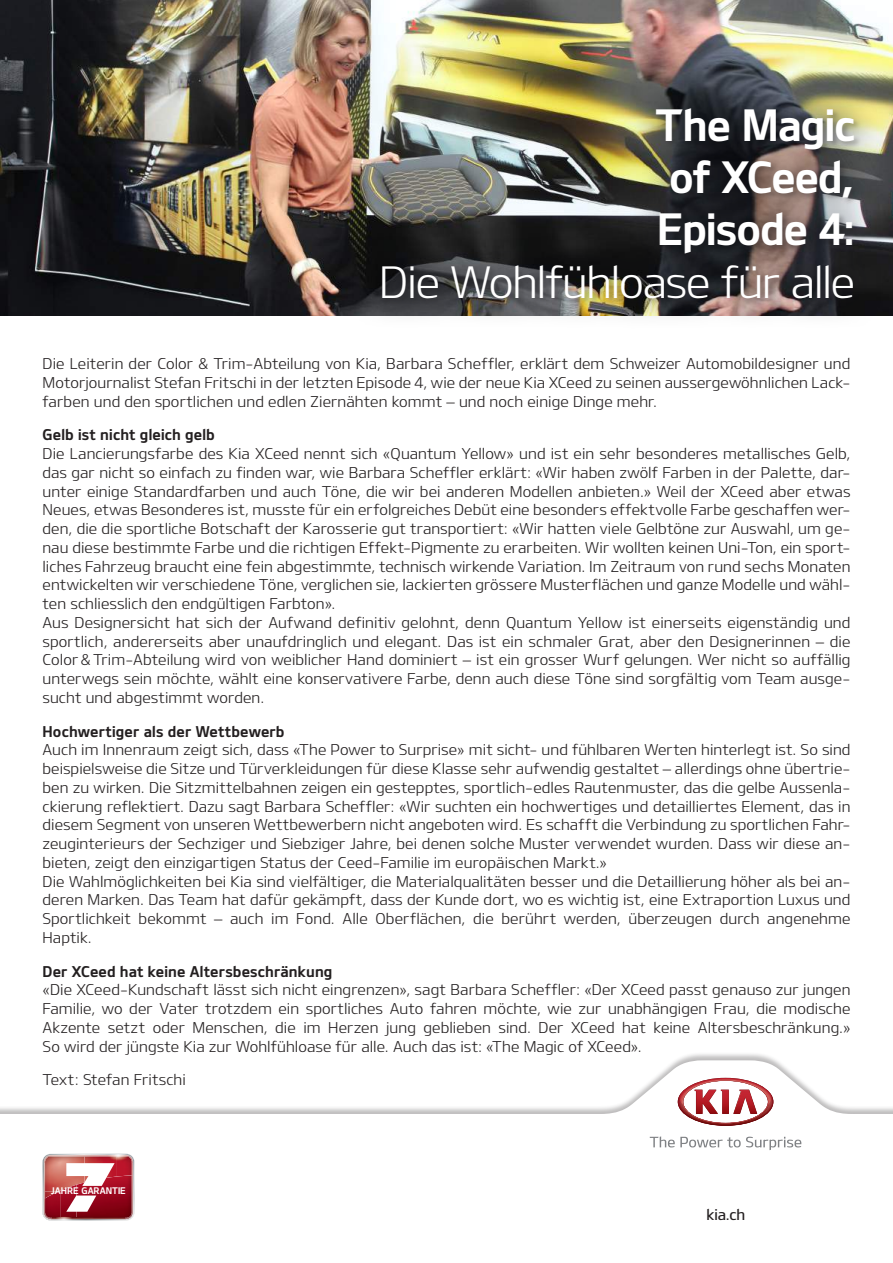
<style>
.page{position:relative;width:893px;height:1263px;background:#fff}
.page>*{position:absolute;margin:0;border:0;box-sizing:border-box;transform-origin:0 0}
.t1{font:43.5px/52.2px "Design KOTFB";letter-spacing:-.025em;color:#fff;text-align:justify}
.t2{font:43.5px "Design KOTFL";letter-spacing:-.03em;color:#fff}
.t3{font:15px/18.8px "Design KOTFL";letter-spacing:.005em;color:#231f20;text-align:justify}
.t4{font:15px "Design KOTFB";letter-spacing:.01em;color:#231f20}
.t5{font:15px "Design KM";color:#231f20}
.t6{font:9.15px "Design KB";color:#fff}
</style>
<div class="page">
<img style="left:0;top:0;width:893px;height:316px">
<div style="left:0;top:1052px;width:893px;height:211px;background:#231f20;opacity:.3"></div>
<svg style="left:0;top:1060px;width:893px;height:203px"></svg>
<svg style="left:650px;top:1136px;width:151px;height:14px"></svg>
<svg style="left:678px;top:1078px;width:95px;height:48px"></svg>
<img style="left:352px;top:79px;width:531px;height:237px">
<img style="left:49px;top:1220px;width:78px;height:1px">
<svg style="left:43px;top:1154px;width:91px;height:66px"></svg>
<h1 class="t1" style="left:655px;top:98px;width:201px">The Magic of XCeed, Episode 4:</h1>
<h1 class="t2" style="left:379px;top:254px;width:478px">Die Wohlfühloase für alle</h1>
<p class="t3" style="left:43px;top:354px;width:809px">Die Leiterin der Color &amp; Trim-Abteilung von Kia, Barbara Scheffler, erklärt dem Schweizer Automobildesigner und Motorjournalist Stefan Fritschi in der letzten Episode 4, wie der neue Kia XCeed zu seinen aussergewöhnlichen Lack&shy;farben und den sportlichen und edlen Ziernähten kommt – und noch einige Dinge mehr.</p>
<p class="t4" style="left:43px;top:425px;width:174px">Gelb ist nicht gleich gelb</p>
<p class="t3" style="left:43px;top:444px;width:809px;text-align:left">Die Lancierungsfarbe des Kia XCeed nennt sich «Quantum Yellow» und ist ein sehr besonderes metallisches Gelb, das gar nicht so einfach zu finden war, wie Barbara Scheffler erklärt: «Wir haben zwölf Farben in der Palette, dar&shy;unter einige Standardfarben und auch Töne, die wir bei anderen Modellen anbieten.» Weil der XCeed aber etwas Neues, etwas Besonderes ist, musste für ein erfolgreiches Debüt eine besonders effektvolle Farbe geschaffen wer&shy;den, die die sportliche Botschaft der Karosserie gut transportiert: «Wir hatten viele Gelbtöne zur Auswahl, um ge&shy;nau diese bestimmte Farbe und die richtigen Effekt-Pigmente zu erarbeiten. Wir wollten keinen Uni-Ton, ein sport&shy;liches Fahrzeug braucht eine fein abgestimmte, technisch wirkende Variation. Im Zeitraum von rund sechs Monaten entwickelten wir verschiedene Töne, verglichen sie, lackierten grössere Musterflächen und ganze Modelle und wähl&shy;ten schliesslich den endgültigen Farbton».<br>Aus Designersicht hat sich der Aufwand definitiv gelohnt, denn Quantum Yellow ist einerseits eigenständig und sportlich, andererseits aber unaufdringlich und elegant. Das ist ein schmaler Grat, aber den Designerinnen – die Color &amp; Trim-Abteilung wird von weiblicher Hand dominiert – ist ein grosser Wurf gelungen. Wer nicht so auffällig unterwegs sein möchte, wählt eine konservativere Farbe, denn auch diese Töne sind sorgfältig vom Team ausge&shy;sucht und abgestimmt worden.</p>
<p class="t4" style="left:43px;top:721px;width:244px">Hochwertiger als der Wettbewerb</p>
<p class="t3" style="left:43px;top:740px;width:809px;text-align:left">Auch im Innenraum zeigt sich, dass «The Power to Surprise» mit sicht- und fühlbaren Werten hinterlegt ist. So sind beispielsweise die Sitze und Türverkleidungen für diese Klasse sehr aufwendig gestaltet – allerdings ohne übertrie&shy;ben zu wirken. Die Sitzmittelbahnen zeigen ein gestepptes, sportlich-edles Rautenmuster, das die gelbe Aussenla&shy;ckierung reflektiert. Dazu sagt Barbara Scheffler: «Wir suchten ein hochwertiges und detailliertes Element, das in diesem Segment von unseren Wettbewerbern nicht angeboten wird. Es schafft die Verbindung zu sportlichen Fahr&shy;zeuginterieurs der Sechziger und Siebziger Jahre, bei denen solche Muster verwendet wurden. Dass wir diese an&shy;bieten, zeigt den einzigartigen Status der Ceed-Familie im europäischen Markt.»<br>Die Wahlmöglichkeiten bei Kia sind vielfältiger, die Materialqualitäten besser und die Detaillierung höher als bei an&shy;deren Marken. Das Team hat dafür gekämpft, dass der Kunde dort, wo es wichtig ist, eine Extraportion Luxus und Sportlichkeit bekommt – auch im Fond. Alle Oberflächen, die berührt werden, überzeugen durch angenehme Haptik.</p>
<p class="t4" style="left:43px;top:961px;width:291px">Der XCeed hat keine Altersbeschränkung</p>
<p class="t3" style="left:43px;top:980px;width:809px">«Die XCeed-Kundschaft lässt sich nicht eingrenzen», sagt Barbara Scheffler: «Der XCeed passt genauso zur jungen Familie, wo der Vater trotzdem ein sportliches Auto fahren möchte, wie zur unabhängigen Frau, die modische Akzente setzt oder Menschen, die im Herzen jung geblieben sind. Der XCeed hat keine Altersbeschränkung.» So wird der jüngste Kia zur Wohlfühloase für alle. Auch das ist: «The Magic of XCeed».</p>
<p class="t3" style="left:43px;top:1070px;width:145px">Text: Stefan Fritschi</p>
<p class="t6" style="left:51px;top:1185px;width:76px">JAHRE GARANTIE</p>
<p class="t5" style="left:706px;top:1205px;width:40px">kia.ch</p>
</div>
